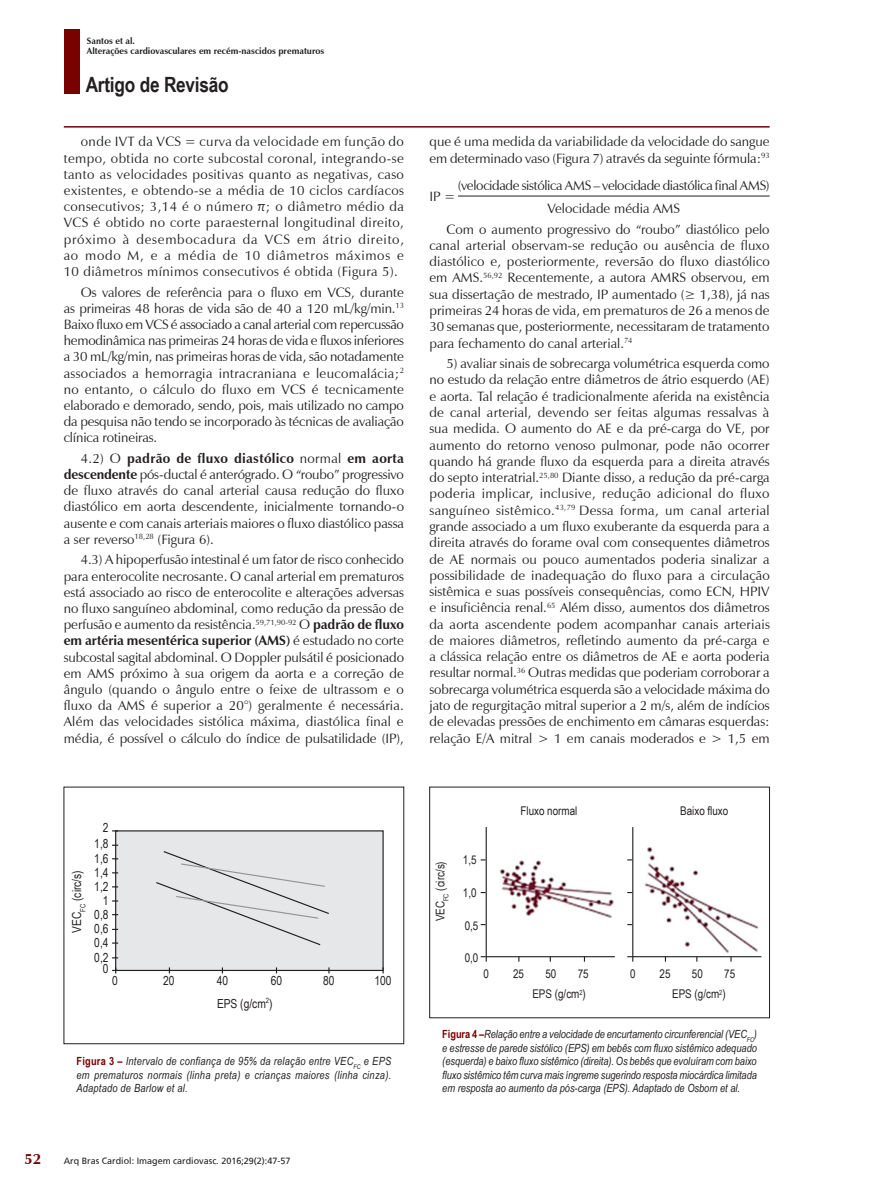
<style>
.page{position:relative;width:893px;height:1191px;background:#fff}
.page>*{position:absolute;margin:0;border:0;box-sizing:border-box;transform-origin:0 0}
.t1{font:700 21px "Arial Narrow";letter-spacing:-.01em;color:#231f20}
.t2{font:700 15px "Zapf Humanist 601 BT";color:#790100}
._01-TEXTO_BASICO{font:13.5px/16.2px "Zapf Humanist 601 BT";color:#231f20;text-align:justify}
._01-TEXTO_BASICO-2{font:13.5px "Zapf Humanist 601 BT";letter-spacing:-.025em;color:#231f20}
.t3{font:12.45px "Arial Narrow";color:#231f20}
.t4{font:12px "Arial Narrow";color:#231f20}
._06_-_LEGENDA_FIGURA{font:italic 11.25px/13.5px "Arial Narrow";letter-spacing:.01em;color:#231f20;text-align:justify}
.t5{font:700 9px/10.8px "Zapf Humanist 601 BT";color:#231f20}
.t6{font:9px "Frutiger";color:#231f20}
.s1{font-weight:700}
.s2{font-weight:700;font-style:normal;color:#790100}
</style>
<div class="page">
<hr style="left:64px;top:126px;width:706px;height:2px;background:#790100">
<div style="left:64px;top:29px;width:16px;height:65px;background:#790100"></div>
<hr style="left:458px;top:196px;width:312px;height:1px;background:#231f20">
<div style="left:116px;top:831px;width:267px;height:139px;background:#e6e7e9"></div>
<div style="left:115px;top:830px;width:269px;height:141px;border:1px solid #231f20"></div>
<svg style="left:156px;top:851px;width:173px;height:95px"></svg>
<svg style="left:112px;top:844px;width:6px;height:2px"></svg>
<svg style="left:112px;top:928px;width:6px;height:2px"></svg>
<svg style="left:112px;top:967px;width:6px;height:6px"></svg>
<svg style="left:328px;top:967px;width:2px;height:6px"></svg>
<svg style="left:382px;top:967px;width:2px;height:6px"></svg>
<div style="left:429px;top:787px;width:341px;height:231px;border:1px solid #231f20"></div>
<svg style="left:481px;top:827px;width:134px;height:134px"></svg>
<svg style="left:627px;top:827px;width:135px;height:134px"></svg>
<p class="t5" style="left:87px;top:35px;width:239px">Santos et al.<br>Alterações cardiovasculares em recém-nascidos prematuros</p>
<h1 class="t1" style="left:86px;top:69px;width:145px">Artigo de Revisão</h1>
<p class="_01-TEXTO_BASICO" style="left:64px;top:134px;width:342px;text-indent:17px">onde IVT da VCS = curva da velocidade em função do tempo, obtida no corte subcostal coronal, integrando-se tanto as velocidades positivas quanto as negativas, caso existentes, e obtendo-se a média de 10 ciclos cardíacos consecutivos; 3,14 é o número π; o diâmetro médio da VCS é obtido no corte paraesternal longitudinal direito, próximo à desembocadura da VCS em átrio direito, ao modo M, e a média de 10 diâmetros máximos e 10 diâmetros mínimos consecutivos é obtida (Figura 5).</p>
<p class="_01-TEXTO_BASICO" style="left:64px;top:284px;width:342px;text-indent:17px">Os valores de referência para o fluxo em VCS, durante as primeiras 48 horas de vida são de 40 a 120 mL/kg/min.<sup>13<br></sup>Baixo fluxo em VCS é associado a canal arterial com repercussão hemodinâmica nas primeiras 24 horas de vida e fluxos inferiores a 30 mL/kg/min, nas primeiras horas de vida, são notadamente associados a hemorragia intracraniana e leucomalácia;<sup>2 </sup>no entanto, o cálculo do fluxo em VCS é tecnicamente elaborado e demorado, sendo, pois, mais utilizado no campo da pesquisa não tendo se incorporado às técnicas de avaliação clínica rotineiras.</p>
<p class="_01-TEXTO_BASICO" style="left:64px;top:450px;width:342px;text-indent:17px">4.2) O <span class="s1">padrão de fluxo diastólico</span> normal <span class="s1">em aorta descendente</span> pós-ductal é anterógrado. O “roubo” progressivo de fluxo através do canal arterial causa redução do fluxo diastólico em aorta descendente, inicialmente tornando-o ausente e com canais arteriais maiores o fluxo diastólico passa a ser reverso<sup>18,28</sup> (Figura 6).</p>
<p class="_01-TEXTO_BASICO" style="left:64px;top:551px;width:342px;text-indent:17px">4.3) A hipoperfusão intestinal é um fator de risco conhecido para enterocolite necrosante. O canal arterial em prematuros está associado ao risco de enterocolite e alterações adversas no fluxo sanguíneo abdominal, como redução da pressão de perfusão e aumento da resistência.<sup>59,71,90-92</sup> O <span class="s1">padrão de fluxo em artéria mesentérica superior (AMS)</span> é estudado no corte subcostal sagital abdominal. O Doppler pulsátil é posicionado em AMS próximo à sua origem da aorta e a correção de ângulo (quando o ângulo entre o feixe de ultrassom e o fluxo da AMS é superior a 20°) geralmente é necessária.<br>Além das velocidades sistólica máxima, diastólica final e média, é possível o cálculo do índice de pulsatilidade (IP),</p>
<p class="t3" style="left:68px;top:932px;width:64px;rotate:-90deg">VEC<sub>FC</sub> (circ/s)</p>
<p class="t3" style="left:103px;top:819px;width:7px">2</p>
<p class="t3" style="left:94px;top:834px;width:16px">1,8</p>
<p class="t3" style="left:94px;top:849px;width:16px">1,6</p>
<p class="t3" style="left:94px;top:863px;width:16px">1,4</p>
<p class="t3" style="left:94px;top:877px;width:16px">1,2</p>
<p class="t3" style="left:103px;top:891px;width:7px">1</p>
<p class="t3" style="left:94px;top:905px;width:16px">0,8</p>
<p class="t3" style="left:94px;top:920px;width:16px">0,6</p>
<p class="t3" style="left:94px;top:933px;width:16px">0,4</p>
<p class="t3" style="left:94px;top:948px;width:16px">0,2</p>
<p class="t3" style="left:103px;top:960px;width:7px">0</p>
<p class="t3" style="left:112px;top:971px;width:7px">0</p>
<p class="t3" style="left:163px;top:971px;width:13px">20</p>
<p class="t3" style="left:217px;top:971px;width:13px">40</p>
<p class="t3" style="left:271px;top:971px;width:13px">60</p>
<p class="t3" style="left:217px;top:994px;width:57px">EPS (g/cm<sup>2</sup>)</p>
<p class="t3" style="left:323px;top:971px;width:13px">80</p>
<p class="t3" style="left:375px;top:971px;width:19px">100</p>
<p class="_06_-_LEGENDA_FIGURA" style="left:77px;top:1054px;width:316px"><span class="s2">Figura 3 –</span> Intervalo de confiança de 95% da relação entre VEC<sub>FC</sub> e EPS em prematuros normais (linha preta) e crianças maiores (linha cinza).<br>Adaptado de Barlow et al.</p>
<p class="t2" style="left:25px;top:1149px;width:18px">52</p>
<p class="t6" style="left:64px;top:1155px;width:228px">Arq Bras Cardiol: Imagem cardiovasc. 2016;29(2):47-57</p>
<p class="_01-TEXTO_BASICO" style="left:429px;top:134px;width:342px">que é uma medida da variabilidade da velocidade do sangue em determinado vaso (Figura 7) através da seguinte fórmula:<sup>93</sup></p>
<p class="_01-TEXTO_BASICO" style="left:429px;top:188px;width:28px">IP =</p>
<p class="_01-TEXTO_BASICO-2" style="left:458px;top:177px;width:313px">(velocidade sistólica AMS – velocidade diastólica final AMS)</p>
<p class="_01-TEXTO_BASICO" style="left:548px;top:200px;width:134px">Velocidade média AMS</p>
<p class="_01-TEXTO_BASICO" style="left:429px;top:221px;width:342px;text-indent:17px">Com o aumento progressivo do “roubo” diastólico pelo canal arterial observam-se redução ou ausência de fluxo diastólico e, posteriormente, reversão do fluxo diastólico em AMS.<sup>56,92</sup> Recentemente, a autora AMRS observou, em sua dissertação de mestrado, IP aumentado (≥ 1,38), já nas primeiras 24 horas de vida, em prematuros de 26 a menos de 30 semanas que, posteriormente, necessitaram de tratamento para fechamento do canal arterial.<sup>74</sup></p>
<p class="_01-TEXTO_BASICO" style="left:429px;top:355px;width:342px;text-indent:17px">5) avaliar sinais de sobrecarga volumétrica esquerda como no estudo da relação entre diâmetros de átrio esquerdo (AE) e aorta. Tal relação é tradicionalmente aferida na existência de canal arterial, devendo ser feitas algumas ressalvas à sua medida. O aumento do AE e da pré-carga do VE, por aumento do retorno venoso pulmonar, pode não ocorrer quando há grande fluxo da esquerda para a direita através do septo interatrial.<sup>25,80</sup> Diante disso, a redução da pré-carga poderia implicar, inclusive, redução adicional do fluxo sanguíneo sistêmico.<sup>43,79</sup> Dessa forma, um canal arterial grande associado a um fluxo exuberante da esquerda para a direita através do forame oval com consequentes diâmetros de AE normais ou pouco aumentados poderia sinalizar a possibilidade de inadequação do fluxo para a circulação sistêmica e suas possíveis consequências, como ECN, HPIV e insuficiência renal.<sup>65</sup> Além disso, aumentos dos diâmetros da aorta ascendente podem acompanhar canais arteriais de maiores diâmetros, refletindo aumento da pré-carga e a clássica relação entre os diâmetros de AE e aorta poderia resultar normal.<sup>36</sup> Outras medidas que poderiam corroborar a sobrecarga volumétrica esquerda são a velocidade máxima do jato de regurgitação mitral superior a 2 m/s, além de indícios de elevadas pressões de enchimento em câmaras esquerdas: relação E/A mitral &gt; 1 em canais moderados e &gt; 1,5 em</p>
<p class="t4" style="left:520px;top:802px;width:58px">Fluxo normal</p>
<p class="t4" style="left:680px;top:802px;width:50px">Baixo fluxo</p>
<p class="t4" style="left:432px;top:921px;width:62px;rotate:-90deg">VEC<sub>FC</sub> (circ/s)</p>
<p class="t4" style="left:463px;top:851px;width:15px">1,5</p>
<p class="t4" style="left:463px;top:884px;width:15px">1,0</p>
<p class="t4" style="left:465px;top:916px;width:15px">0,5</p>
<p class="t4" style="left:465px;top:949px;width:15px">0,0</p>
<p class="t4" style="left:483px;top:964px;width:7px">0</p>
<p class="t4" style="left:630px;top:964px;width:7px">0</p>
<p class="t4" style="left:532px;top:985px;width:55px">EPS (g/cm<sup>2</sup>)</p>
<p class="t4" style="left:513px;top:964px;width:12px">25</p>
<p class="t4" style="left:545px;top:964px;width:12px">50</p>
<p class="t4" style="left:578px;top:964px;width:12px">75</p>
<p class="t4" style="left:660px;top:964px;width:12px">25</p>
<p class="t4" style="left:692px;top:964px;width:12px">50</p>
<p class="t4" style="left:724px;top:964px;width:12px">75</p>
<p class="t4" style="left:672px;top:985px;width:55px">EPS (g/cm<sup>2</sup>)</p>
<p class="_06_-_LEGENDA_FIGURA" style="left:442px;top:1027px;width:316px"><span class="s2">Figura 4 –</span>Relação entre a velocidade de encurtamento circunferencial (VEC<sub>FC</sub>) e estresse de parede sistólico (EPS) em bebês com fluxo sistêmico adequado (esquerda) e baixo fluxo sistêmico (direita). Os bebês que evoluíram com baixo fluxo sistêmico têm curva mais íngreme sugerindo resposta miocárdica limitada em resposta ao aumento da pós-carga (EPS). Adaptado de Osborn et al.</p>
</div>
